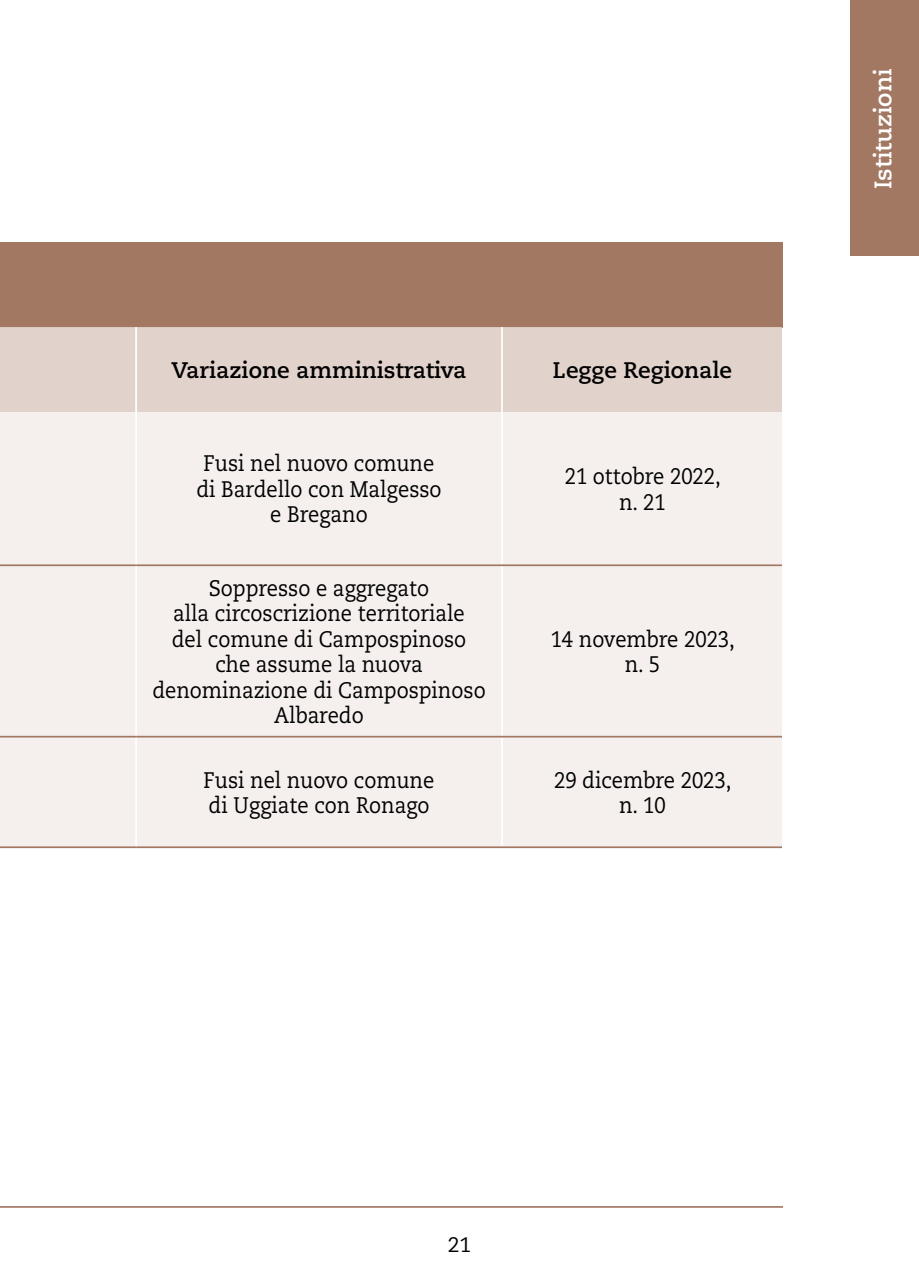
<style>
.page{position:relative;width:919px;height:1276px;background:#fff}
.page>*{position:absolute;margin:0;border:0;box-sizing:border-box;transform-origin:0 0}
.t1{font:700 24px "Caecilia LT Std";color:#fff}
.t2{font:22.5px/25.5px "Caecilia LT Std";color:#000;text-align:center;scale:.9 1}
.t3{font:700 22.5px "Caecilia LT Std";color:#000}
.t4{font:21px "Caecilia LT Std";color:#000}
</style>
<div class="page">
<div style="left:850px;top:0;width:68px;height:255px;background:#a37863"></div>
<hr style="left:0;top:1206px;width:782px;height:1px;background:#a37863">
<div style="left:0;top:242px;width:782px;height:85px;background:#a37863"></div>
<div style="left:0;top:327px;width:782px;height:85px;background:#e1d3cb"></div>
<div style="left:0;top:412px;width:782px;height:434px;background:#f5f0ee"></div>
<hr style="left:135px;top:412px;width:2px;height:51px;background:#fff">
<hr style="left:501px;top:412px;width:2px;height:51px;background:#fff">
<hr style="left:135px;top:463px;width:2px;height:51px;background:#fff">
<hr style="left:501px;top:463px;width:2px;height:51px;background:#fff">
<hr style="left:135px;top:514px;width:2px;height:50px;background:#fff">
<hr style="left:501px;top:514px;width:2px;height:50px;background:#fff">
<hr style="left:135px;top:566px;width:2px;height:170px;background:#fff">
<hr style="left:501px;top:566px;width:2px;height:170px;background:#fff">
<hr style="left:135px;top:737px;width:2px;height:55px;background:#fff">
<hr style="left:501px;top:737px;width:2px;height:55px;background:#fff">
<hr style="left:135px;top:792px;width:2px;height:54px;background:#fff">
<hr style="left:501px;top:792px;width:2px;height:54px;background:#fff">
<hr style="left:501px;top:327px;width:2px;height:85px;background:#fff">
<hr style="left:135px;top:327px;width:2px;height:85px;background:#fff">
<hr style="left:0;top:564px;width:136px;height:2px;background:#a37863">
<hr style="left:136px;top:564px;width:366px;height:2px;background:#a37863">
<hr style="left:502px;top:564px;width:280px;height:2px;background:#a37863">
<hr style="left:0;top:736px;width:136px;height:1px;background:#a37863">
<hr style="left:136px;top:736px;width:366px;height:1px;background:#a37863">
<hr style="left:502px;top:736px;width:280px;height:1px;background:#a37863">
<hr style="left:0;top:846px;width:136px;height:2px;background:#a37863">
<hr style="left:136px;top:846px;width:366px;height:2px;background:#a37863">
<hr style="left:502px;top:846px;width:280px;height:2px;background:#a37863">
<p class="t3" style="left:171px;top:357px;width:296px">Variazione amministrativa</p>
<p class="t3" style="left:552px;top:357px;width:181px">Legge Regionale</p>
<p class="t2" style="left:196px;top:451px;width:274px">Fusi nel nuovo comune di Bardello con Malgesso e Bregano</p>
<p class="t2" style="left:152px;top:576px;width:372px">Soppresso e aggregato<br>alla circoscrizione territoriale<br>del comune di Campospinoso che assume la nuova denominazione di Campospinoso<br>Albaredo</p>
<p class="t2" style="left:564px;top:464px;width:175px">21 ottobre 2022, n. 21</p>
<p class="t2" style="left:550px;top:627px;width:206px">14 novembre 2023, n. 5</p>
<p class="t2" style="left:204px;top:767px;width:258px;text-align:left">Fusi nel nuovo comune di Uggiate con Ronago</p>
<p class="t2" style="left:554px;top:767px;width:198px">29 dicembre 2023, n. 10</p>
<p class="t1" style="left:868px;top:189px;width:122px;rotate:-90deg">Istituzioni</p>
<p class="t4" style="left:448px;top:1232px;width:25px">21</p>
</div>
